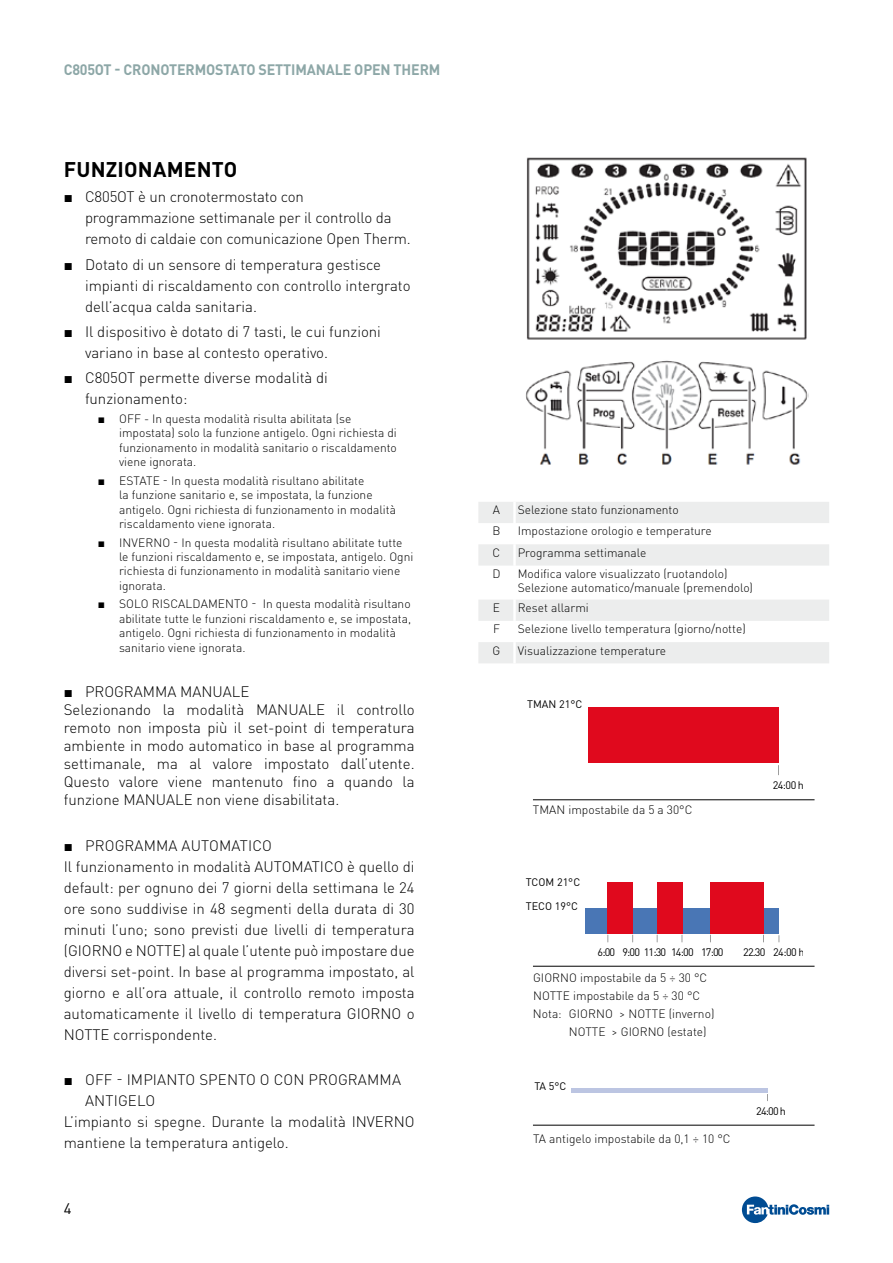
<style>
.page{position:relative;width:893px;height:1263px;background:#fff}
.page>*{position:absolute;margin:0;border:0;box-sizing:border-box;transform-origin:0 0}
.t1{font:700 21px "DIN Pro";letter-spacing:.01em;color:#000}
.t2{font:16.65px "Calibri";color:#000}
.t3{font:300 15px/21px "DIN Pro";color:#000}
.t4{font:700 15px "DIN Pro";letter-spacing:-.01em;color:#8da7a7;scale:.95 1}
.t5{font:15px "DIN";color:#000}
.t6{font:300 12px/14.4px "DIN Pro";color:#000}
.t7{font:10.8px "DIN Pro";letter-spacing:-.05em;color:#000}
.t8{font:10.8px "DIN Pro";letter-spacing:-.075em;color:#000}
.s1{font-family:"Arial";font-weight:400}
</style>
<div class="page">
<svg style="left:742px;top:1196px;width:87px;height:27px"></svg>
<img style="left:525px;top:157px;width:284px;height:308px">
<div style="left:607px;top:892px;width:25px;height:42px;background:#e0091d"></div>
<div style="left:585px;top:908px;width:193px;height:25px;background:#4976b5"></div>
<div style="left:607px;top:881px;width:26px;height:52px;background:#e0091d"></div>
<div style="left:657px;top:881px;width:26px;height:52px;background:#e0091d"></div>
<div style="left:710px;top:881px;width:53px;height:52px;background:#e0091d"></div>
<hr style="left:533px;top:966px;width:281px;height:1px;background:#000">
<hr style="left:572px;top:1088px;width:196px;height:4px;background:#bcc5e2">
<hr style="left:533px;top:1125px;width:281px;height:1px;background:#000">
<div style="left:588px;top:707px;width:190px;height:56px;background:#e0091d"></div>
<hr style="left:533px;top:799px;width:281px;height:1px;background:#000">
<svg style="left:478px;top:502px;width:351px;height:161px;fill:#eceded"></svg>
<hr style="left:513px;top:502px;width:3px;height:21px;background:#fff">
<hr style="left:513px;top:523px;width:3px;height:21px;background:#fff">
<hr style="left:513px;top:544px;width:3px;height:22px;background:#fff">
<hr style="left:513px;top:566px;width:3px;height:34px;background:#fff">
<hr style="left:513px;top:600px;width:3px;height:21px;background:#fff">
<hr style="left:513px;top:621px;width:3px;height:21px;background:#fff">
<hr style="left:513px;top:642px;width:3px;height:21px;background:#fff">
<p class="t4" style="left:64px;top:60px;width:398px">C805OT - CRONOTERMOSTATO SETTIMANALE OPEN THERM</p>
<h1 class="t1" style="left:64px;top:155px;width:175px">FUNZIONAMENTO</h1>
<p class="t3" style="left:85px;top:186px;width:327px;text-indent:-21px"><span class="s1">■</span> C805OT è un cronotermostato con programmazione settimanale per il controllo da remoto di caldaie con comunicazione Open Therm.</p>
<p class="t3" style="left:85px;top:253px;width:327px;text-indent:-21px"><span class="s1">■</span> Dotato di un sensore di temperatura gestisce impianti di riscaldamento con controllo intergrato dell’acqua calda sanitaria.</p>
<p class="t3" style="left:85px;top:320px;width:297px;text-indent:-21px"><span class="s1">■</span> Il dispositivo è dotato di 7 tasti, le cui funzioni variano in base al contesto operativo.</p>
<p class="t3" style="left:85px;top:367px;width:244px;text-indent:-21px"><span class="s1">■</span> C805OT permette diverse modalità di funzionamento:</p>
<p class="t6" style="left:119px;top:411px;width:279px;text-indent:-21px"><span class="s1">■</span> OFF - In questa modalità risulta abilitata (se impostata) solo la funzione antigelo. Ogni richiesta di funzionamento in modalità sanitario o riscaldamento viene ignorata.</p>
<p class="t6" style="left:119px;top:473px;width:278px;text-indent:-21px"><span class="s1">■</span> ESTATE - In questa modalità risultano abilitate<br>la funzione sanitario e, se impostata, la funzione antigelo. Ogni richiesta di funzionamento in modalità riscaldamento viene ignorata.</p>
<p class="t6" style="left:119px;top:534px;width:296px;text-indent:-21px"><span class="s1">■</span> INVERNO - In questa modalità risultano abilitate tutte le funzioni riscaldamento e, se impostata, antigelo. Ogni richiesta di funzionamento in modalità sanitario viene ignorata.</p>
<p class="t6" style="left:119px;top:596px;width:294px;text-indent:-21px"><span class="s1">■</span> SOLO RISCALDAMENTO - In questa modalità risultano abilitate tutte le funzioni riscaldamento e, se impostata, antigelo. Ogni richiesta di funzionamento in modalità sanitario viene ignorata.</p>
<p class="t3" style="left:64px;top:682px;width:352px;line-height:18px"><span class="s1">■</span> PROGRAMMA MANUALE<br>Selezionando la modalità MANUALE il controllo remoto non imposta più il set-point di temperatura ambiente in modo automatico in base al programma settimanale, ma al valore impostato dall’utente.<br>Questo valore viene mantenuto fino a quando la funzione MANUALE non viene disabilitata.</p>
<p class="t3" style="left:64px;top:834px;width:352px"><span class="s1">■</span> PROGRAMMA AUTOMATICO<br>Il funzionamento in modalità AUTOMATICO è quello di default: per ognuno dei 7 giorni della settimana le 24 ore sono suddivise in 48 segmenti della durata di 30 minuti l’uno; sono previsti due livelli di temperatura (GIORNO e NOTTE) al quale l’utente può impostare due diversi set-point. In base al programma impostato, al giorno e all’ora attuale, il controllo remoto imposta automaticamente il livello di temperatura GIORNO o NOTTE corrispondente.</p>
<p class="t3" style="left:64px;top:1069px;width:339px"><span class="s1">■</span> OFF - IMPIANTO SPENTO O CON PROGRAMMA</p>
<p class="t3" style="left:85px;top:1090px;width:72px">ANTIGELO</p>
<p class="t3" style="left:64px;top:1111px;width:352px">L’impianto si spegne. Durante la modalità INVERNO</p>
<p class="t3" style="left:64px;top:1132px;width:227px">mantiene la temperatura antigelo.</p>
<p class="t5" style="left:64px;top:1199px;width:9px">4</p>
<p class="t6" style="left:493px;top:502px;width:9px">A</p>
<p class="t6" style="left:518px;top:502px;width:163px">Selezione stato funzionamento</p>
<p class="t6" style="left:492px;top:523px;width:10px">B</p>
<p class="t6" style="left:518px;top:523px;width:196px">Impostazione orologio e temperature</p>
<p class="t6" style="left:493px;top:545px;width:9px">C</p>
<p class="t6" style="left:518px;top:545px;width:130px">Programma settimanale</p>
<p class="t6" style="left:492px;top:566px;width:10px">D</p>
<p class="t6" style="left:518px;top:566px;width:237px">Modifica valore visualizzato (ruotandolo)<br>Selezione automatico/manuale (premendolo)</p>
<p class="t6" style="left:493px;top:600px;width:9px">E</p>
<p class="t6" style="left:518px;top:600px;width:73px">Reset allarmi</p>
<p class="t6" style="left:493px;top:621px;width:8px">F</p>
<p class="t6" style="left:518px;top:621px;width:230px">Selezione livello temperatura (giorno/notte)</p>
<p class="t6" style="left:493px;top:642px;width:9px">G</p>
<p class="t6" style="left:518px;top:642px;width:150px">Visualizzazione temperature</p>
<p class="t2" style="left:462px;top:555px;width:210px">Selezione stato funzionamento</p>
<p class="t8" style="left:586px;top:582px;width:128px">6:00 9:00 11:30 14:00 17:00</p>
<p class="t7" style="left:527px;top:697px;width:57px">TMAN 21°C</p>
<p class="t7" style="left:528px;top:701px;width:57px">TMAN 21°C</p>
<p class="t7" style="left:514px;top:702px;width:54px">TECO 19°C</p>
<p class="t6" style="left:533px;top:802px;width:161px">TMAN impostabile da 5 a 30°C</p>
<p class="t7" style="left:525px;top:871px;width:56px">TCOM 21°C</p>
<p class="t7" style="left:526px;top:875px;width:56px">TCOM 21°C</p>
<p class="t7" style="left:519px;top:878px;width:38px">TJ 17°C</p>
<p class="t7" style="left:525px;top:895px;width:54px">TECO 19°C</p>
<p class="t7" style="left:526px;top:899px;width:54px">TECO 19°C</p>
<p class="t7" style="left:773px;top:777px;width:33px">24:00 h</p>
<p class="t7" style="left:773px;top:781px;width:33px">24:00 h</p>
<p class="t8" style="left:597px;top:941px;width:128px">6:00 9:00 11:30 14:00 17:00</p>
<p class="t7" style="left:743px;top:941px;width:63px">22.30 24:00 h</p>
<p class="t8" style="left:597px;top:945px;width:128px">6:00 9:00 11:30 14:00 17:00</p>
<p class="t7" style="left:743px;top:945px;width:63px">22.30 24:00 h</p>
<p class="t6" style="left:533px;top:970px;width:176px">GIORNO impostabile da 5 ÷ 30 °C</p>
<p class="t6" style="left:533px;top:988px;width:169px">NOTTE impostabile da 5 ÷ 30 °C</p>
<p class="t6" style="left:533px;top:1006px;width:183px">Nota: GIORNO &gt; NOTTE (inverno)</p>
<p class="t6" style="left:569px;top:1024px;width:139px">NOTTE &gt; GIORNO (estate)</p>
<p class="t7" style="left:534px;top:1079px;width:34px">TA 5°C</p>
<p class="t6" style="left:533px;top:1130px;width:199px">TA antigelo impostabile da 0,1 ÷ 10 °C</p>
<p class="t7" style="left:756px;top:1104px;width:31px">24:00 h</p>
</div>
